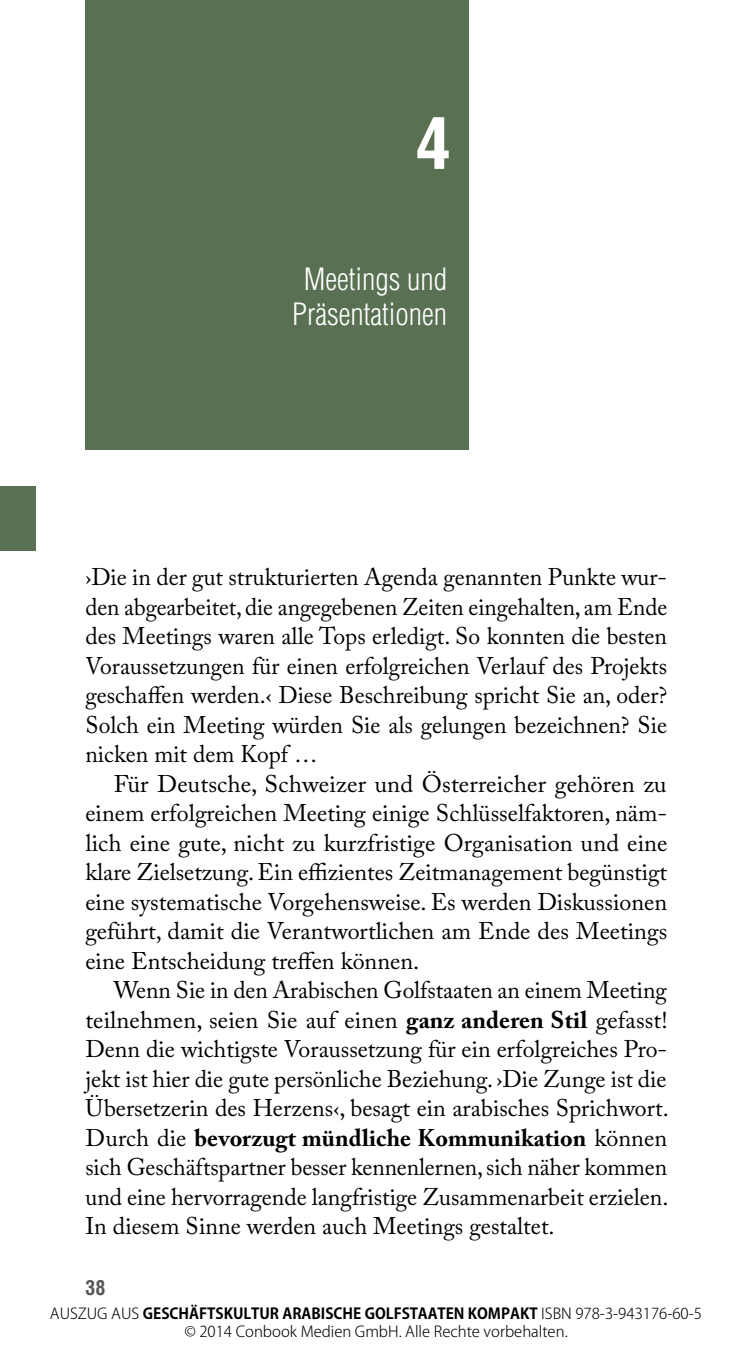
<style>
.page{position:relative;width:752px;height:1347px;background:#fff}
.page>*{position:absolute;margin:0;border:0;box-sizing:border-box;transform-origin:0 0}
.t1{font:700 condensed 70px "Helvetica LT";color:#fff}
.t2{font:300 condensed 30px/35px "Helvetica LT";color:#fff;text-align:center}
.t3{font:24px/29.5px "Adobe Caslon Pro";color:#000;text-align:justify}
.t4{font:700 condensed 20px "Helvetica LT";color:#58585a}
.t5{font:300 15px/18px "Koz Go Pro";color:#000;text-align:center}
.s1{font-weight:700}
</style>
<div class="page">
<div style="left:0;top:486px;width:36px;height:64px;background:#597052"></div>
<div style="left:85px;top:0;width:383px;height:450px;background:#597052"></div>
<h1 class="t1" style="left:415px;top:99px;width:36px">4</h1>
<p class="t2" style="left:292px;top:261px;width:156px">Meetings und<br>Präsentationen</p>
<p class="t3" style="left:85px;top:562px;width:583px">›Die in der gut strukturierten Agenda genannten Punkte wur&shy;den abgearbeitet, die angegebenen Zeiten eingehalten, am Ende des Meetings waren alle Tops erledigt. So konnten die besten Voraussetzungen für einen erfolgreichen Verlauf des Projekts geschaffen werden.‹ Diese Beschreibung spricht Sie an, oder?<br>Solch ein Meeting würden Sie als gelungen bezeichnen? Sie nicken mit dem Kopf …</p>
<p class="t3" style="left:85px;top:768px;width:583px;text-indent:28px">Für Deutsche, Schweizer und Österreicher gehören zu einem erfolgreichen Meeting einige Schlüsselfaktoren, näm&shy;lich eine gute, nicht zu kurzfristige Organisation und eine klare Zielsetzung. Ein effizientes Zeitmanagement begünstigt eine systematische Vorgehensweise. Es werden Diskussionen geführt, damit die Verantwortlichen am Ende des Meetings eine Entscheidung treffen können.</p>
<p class="t3" style="left:85px;top:975px;width:584px;text-indent:28px">Wenn Sie in den Arabischen Golfstaaten an einem Meeting teilnehmen, seien Sie auf einen <span class="s1">ganz anderen Stil</span> gefasst!<br>Denn die wichtigste Voraussetzung für ein erfolgreiches Pro&shy;jekt ist hier die gute persönliche Beziehung. ›Die Zunge ist die Übersetzerin des Herzens‹, besagt ein arabisches Sprichwort.<br>Durch die <span class="s1">bevorzugt mündliche Kommunikation</span> können sich Geschäftspartner besser kennenlernen, sich näher kommen und eine hervorragende langfristige Zusammenarbeit erzielen.<br>In diesem Sinne werden auch Meetings gestaltet.</p>
<p class="t4" style="left:85px;top:1275px;width:21px">38</p>
<p class="t5" style="left:50px;top:1304px;width:653px">AUSZUG AUS <span class="s1">GESCHÄFTSKULTUR ARABISCHE GOLFSTAATEN KOMPAKT</span> ISBN 978-3-943176-60-5 © 2014 Conbook Medien GmbH. Alle Rechte vorbehalten.</p>
</div>
